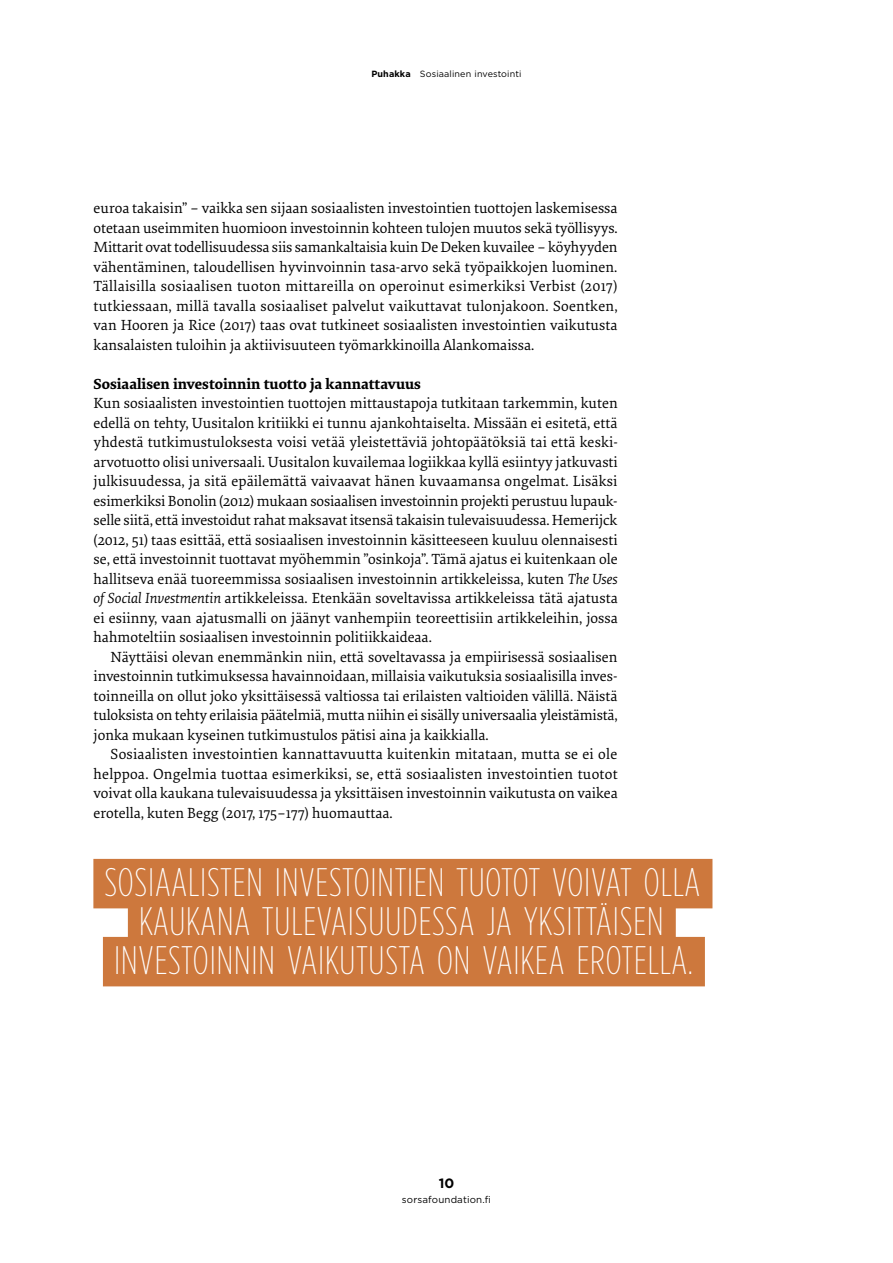
<style>
.page{position:relative;width:893px;height:1263px;background:#fff}
.page>*{position:absolute;margin:0;border:0;box-sizing:border-box;transform-origin:0 0}
.t1{font:200 39.75px/39px "Gotham Condensed";letter-spacing:.025em;color:#fff;text-align:center}
.t2{font:15.3px/19.5px "Elena Basic";color:#000;text-align:justify}
.t3{font:700 15.3px "Elena Basic";color:#000}
.t4{font:700 13.5px "Gotham";color:#000}
.t5{font:9.75px "Gotham";letter-spacing:.015em;color:#000}
.t6{font:9px "Gotham";letter-spacing:.015em;color:#000}
.s1{font-weight:700}
.s2{font-style:italic}
</style>
<div class="page">
<div style="left:93px;top:859px;width:619px;height:49px;background:#cd783d"></div>
<div style="left:128px;top:898px;width:548px;height:49px;background:#cd783d"></div>
<div style="left:103px;top:937px;width:602px;height:49px;background:#cd783d"></div>
<p class="t6" style="left:371px;top:68px;width:152px"><span class="s1">Puhakka</span> Sosiaalinen investointi</p>
<p class="t2" style="left:94px;top:198px;width:526px">euroa takaisin” – vaikka sen sijaan sosiaalisten investointien tuottojen laskemisessa otetaan useimmiten huomioon investoinnin kohteen tulojen muutos sekä työllisyys.<br>Mittarit ovat todellisuudessa siis samankaltaisia kuin De Deken kuvailee – köyhyyden vähentäminen, taloudellisen hyvinvoinnin tasa-arvo sekä työpaikkojen luominen.<br>Tällaisilla sosiaalisen tuoton mittareilla on operoinut esimerkiksi Verbist (2017) tutkiessaan, millä tavalla sosiaaliset palvelut vaikuttavat tulonjakoon. Soentken, van Hooren ja Rice (2017) taas ovat tutkineet sosiaalisten investointien vaikutusta kansalaisten tuloihin ja aktiivisuuteen työmarkkinoilla Alankomaissa.</p>
<p class="t3" style="left:94px;top:372px;width:329px">Sosiaalisen investoinnin tuotto ja kannattavuus</p>
<p class="t2" style="left:94px;top:393px;width:526px">Kun sosiaalisten investointien tuottojen mittaustapoja tutkitaan tarkemmin, kuten edellä on tehty, Uusitalon kritiikki ei tunnu ajankohtaiselta. Missään ei esitetä, että yhdestä tutkimustuloksesta voisi vetää yleistettäviä johtopäätöksiä tai että keski&shy;arvotuotto olisi universaali. Uusitalon kuvailemaa logiikkaa kyllä esiintyy jatkuvasti julkisuudessa, ja sitä epäilemättä vaivaavat hänen kuvaamansa ongelmat. Lisäksi esimerkiksi Bonolin (2012) mukaan sosiaalisen investoinnin projekti perustuu lupauk&shy;selle siitä, että investoidut rahat maksavat itsensä takaisin tulevaisuudessa. Hemerijck (2012, 51) taas esittää, että sosiaalisen investoinnin käsitteeseen kuuluu olennaisesti se, että investoinnit tuottavat myöhemmin ”osinkoja”. Tämä ajatus ei kuitenkaan ole hallitseva enää tuoreemmissa sosiaalisen investoinnin artikkeleissa, kuten <span class="s2">The Uses of Social Investmentin</span> artikkeleissa. Etenkään soveltavissa artikkeleissa tätä ajatusta ei esiinny, vaan ajatusmalli on jäänyt vanhempiin teoreettisiin artikkeleihin, jossa hahmoteltiin sosiaalisen investoinnin politiikkaideaa.</p>
<p class="t2" style="left:94px;top:646px;width:526px;text-indent:17px">Näyttäisi olevan enemmänkin niin, että soveltavassa ja empiirisessä sosiaalisen investoinnin tutkimuksessa havainnoidaan, millaisia vaikutuksia sosiaalisilla inves&shy;toinneilla on ollut joko yksittäisessä valtiossa tai erilaisten valtioiden välillä. Näistä tuloksista on tehty erilaisia päätelmiä, mutta niihin ei sisälly universaalia yleistämistä, jonka mukaan kyseinen tutkimustulos pätisi aina ja kaikkialla.</p>
<p class="t2" style="left:94px;top:744px;width:526px;text-indent:17px">Sosiaalisten investointien kannattavuutta kuitenkin mitataan, mutta se ei ole helppoa. Ongelmia tuottaa esimerkiksi, se, että sosiaalisten investointien tuotot voivat olla kaukana tulevaisuudessa ja yksittäisen investoinnin vaikutusta on vaikea erotella, kuten Begg (2017, 175–177) huomauttaa.</p>
<h1 class="t1" style="left:105px;top:862px;width:597px">SOSIAALISTEN INVESTOINTIEN TUOTOT VOIVAT OLLA<br>KAUKANA TULEVAISUUDESSA JA YKSITTÄISEN<br>INVESTOINNIN VAIKUTUSTA ON VAIKEA EROTELLA.</h1>
<p class="t4" style="left:439px;top:1174px;width:17px">10</p>
<p class="t5" style="left:402px;top:1193px;width:91px">sorsafoundation.fi</p>
</div>
